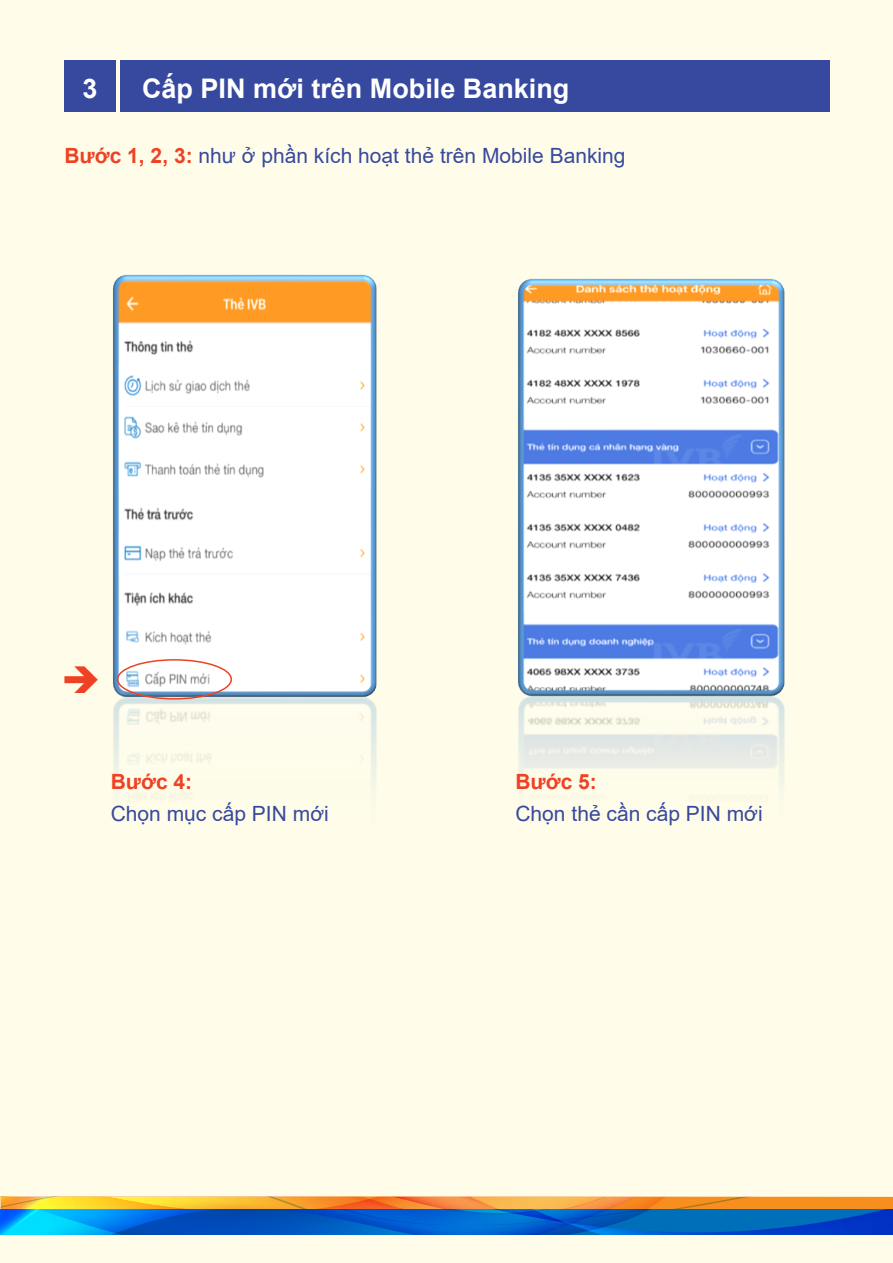
<style>
.page{position:relative;width:893px;height:1263px;background:#fff}
.page>*{position:absolute;margin:0;border:0;box-sizing:border-box;transform-origin:0 0}
.t1{font:700 27px "Arial";color:#fff}
.t2{font:21px "Arial";color:#37499e}
.t3{font:700 21px "Arial";color:#ef4123}
.s1{font-weight:700;color:#ef4123}
</style>
<div class="page">
<div style="left:1px;top:0;width:892px;height:1263px;background:#fffde9"></div>
<svg style="left:1px;top:1196px;width:892px;height:39px;background:#527c9a"></svg>
<div style="left:121px;top:60px;width:709px;height:51px;background:#37499e"></div>
<div style="left:64px;top:60px;width:52px;height:51px;background:#37499e"></div>
<img style="left:112px;top:274px;width:265px;height:515px">
<img style="left:518px;top:278px;width:267px;height:509px">
<div style="left:117px;top:659px;width:115px;height:41px;border:2px solid #ef4123;border-radius:50%"></div>
<p class="t1" style="left:82px;top:70px;width:17px">3</p>
<p class="t1" style="left:142px;top:70px;width:429px">Cấp PIN mới trên Mobile Banking</p>
<p class="t2" style="left:64px;top:142px;width:563px"><span class="s1">Bước 1, 2, 3:</span> như ở phần kích hoạt thẻ trên Mobile Banking</p>
<p class="t3" style="left:111px;top:767px;width:83px">Bước 4:</p>
<p class="t2" style="left:111px;top:799px;width:220px">Chọn mục cấp PIN mới</p>
<p class="t3" style="left:515px;top:767px;width:83px">Bước 5:</p>
<p class="t2" style="left:515px;top:799px;width:249px">Chọn thẻ cần cấp PIN mới</p>
</div>
